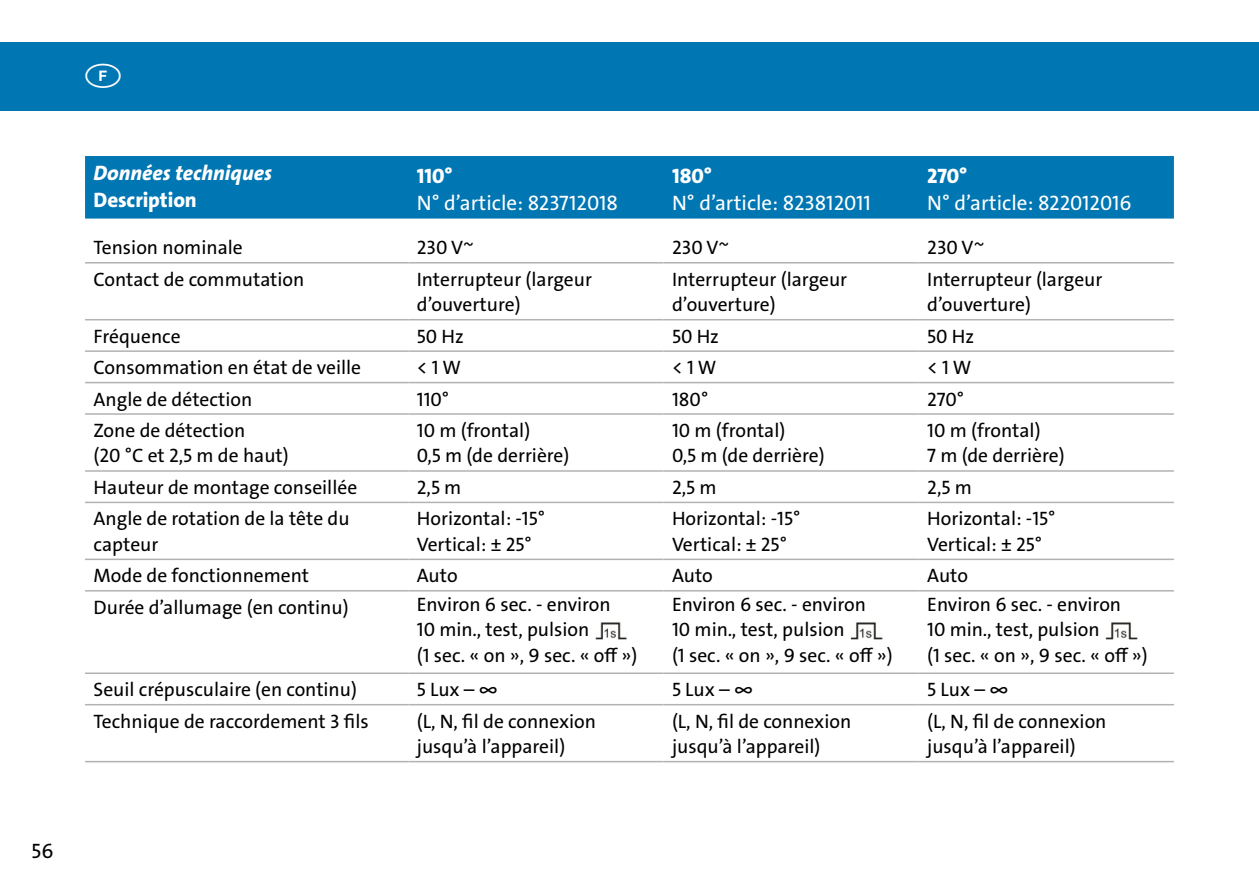
<style>
.page{position:relative;width:1259px;height:893px;background:#fff}
.page>*{position:absolute;margin:0;border:0;box-sizing:border-box;transform-origin:0 0}
.t1{font:21px "The Sans LP5 Plain";color:#fff}
.t2{font:21px "The Sans LP8 Ex Bld";letter-spacing:-.005em;color:#fff}
.t3{font:21px "The Sans LP8 Ex Bld IT";color:#fff}
.t4{font:21px "The Sans LP5 Plain";color:#000}
.t5{font:19.5px/25.5px "The Sans LP5 Plain";color:#000}
</style>
<div class="page">
<div style="left:0;top:43px;width:1259px;height:68px;background:#0076b3"></div>
<div style="left:85px;top:156px;width:1089px;height:63px;background:#0076b3"></div>
<svg style="left:85px;top:263px;width:1089px;height:296px"></svg>
<svg style="left:85px;top:591px;width:1089px;height:115px"></svg>
<hr style="left:85px;top:262px;width:323px;height:1px;background:#b3b2b2">
<hr style="left:85px;top:319px;width:323px;height:1px;background:#b3b2b2">
<hr style="left:85px;top:350px;width:323px;height:2px;background:#b3b2b2">
<hr style="left:85px;top:382px;width:323px;height:1px;background:#b3b2b2">
<hr style="left:408px;top:262px;width:255px;height:1px;background:#b3b2b2">
<hr style="left:663px;top:262px;width:255px;height:1px;background:#b3b2b2">
<hr style="left:918px;top:262px;width:256px;height:1px;background:#b3b2b2">
<hr style="left:408px;top:319px;width:255px;height:1px;background:#b3b2b2">
<hr style="left:663px;top:319px;width:255px;height:1px;background:#b3b2b2">
<hr style="left:918px;top:319px;width:256px;height:1px;background:#b3b2b2">
<hr style="left:408px;top:350px;width:255px;height:2px;background:#b3b2b2">
<hr style="left:663px;top:350px;width:255px;height:2px;background:#b3b2b2">
<hr style="left:918px;top:350px;width:256px;height:2px;background:#b3b2b2">
<hr style="left:408px;top:382px;width:255px;height:1px;background:#b3b2b2">
<hr style="left:663px;top:382px;width:255px;height:1px;background:#b3b2b2">
<hr style="left:918px;top:382px;width:256px;height:1px;background:#b3b2b2">
<hr style="left:85px;top:672px;width:323px;height:2px;background:#b3b2b2">
<hr style="left:85px;top:704px;width:323px;height:1px;background:#b3b2b2">
<hr style="left:85px;top:761px;width:323px;height:1px;background:#b3b2b2">
<hr style="left:408px;top:672px;width:255px;height:2px;background:#b3b2b2">
<hr style="left:663px;top:672px;width:255px;height:2px;background:#b3b2b2">
<hr style="left:918px;top:672px;width:256px;height:2px;background:#b3b2b2">
<hr style="left:408px;top:704px;width:255px;height:1px;background:#b3b2b2">
<hr style="left:663px;top:704px;width:255px;height:1px;background:#b3b2b2">
<hr style="left:918px;top:704px;width:256px;height:1px;background:#b3b2b2">
<hr style="left:408px;top:761px;width:255px;height:1px;background:#b3b2b2">
<hr style="left:663px;top:761px;width:255px;height:1px;background:#b3b2b2">
<hr style="left:918px;top:761px;width:256px;height:1px;background:#b3b2b2">
<hr style="left:85px;top:413px;width:323px;height:2px;background:#b3b2b2">
<hr style="left:408px;top:413px;width:255px;height:2px;background:#b3b2b2">
<hr style="left:663px;top:413px;width:255px;height:2px;background:#b3b2b2">
<hr style="left:918px;top:413px;width:256px;height:2px;background:#b3b2b2">
<hr style="left:85px;top:470px;width:323px;height:2px;background:#b3b2b2">
<hr style="left:408px;top:470px;width:255px;height:2px;background:#b3b2b2">
<hr style="left:663px;top:470px;width:255px;height:2px;background:#b3b2b2">
<hr style="left:918px;top:470px;width:256px;height:2px;background:#b3b2b2">
<hr style="left:85px;top:502px;width:323px;height:1px;background:#b3b2b2">
<hr style="left:408px;top:502px;width:255px;height:1px;background:#b3b2b2">
<hr style="left:663px;top:502px;width:255px;height:1px;background:#b3b2b2">
<hr style="left:918px;top:502px;width:256px;height:1px;background:#b3b2b2">
<hr style="left:85px;top:559px;width:323px;height:1px;background:#b3b2b2">
<hr style="left:408px;top:559px;width:255px;height:1px;background:#b3b2b2">
<hr style="left:663px;top:559px;width:255px;height:1px;background:#b3b2b2">
<hr style="left:918px;top:559px;width:256px;height:1px;background:#b3b2b2">
<hr style="left:85px;top:590px;width:323px;height:1px;background:#b3b2b2">
<hr style="left:408px;top:590px;width:255px;height:1px;background:#b3b2b2">
<hr style="left:663px;top:590px;width:255px;height:1px;background:#b3b2b2">
<hr style="left:918px;top:590px;width:256px;height:1px;background:#b3b2b2">
<img style="left:593px;top:620px;width:37px;height:20px">
<img style="left:849px;top:620px;width:36px;height:20px">
<img style="left:1104px;top:620px;width:36px;height:20px">
<p class="t4" style="left:32px;top:837px;width:23px">56</p>
<p class="t3" style="left:94px;top:159px;width:180px">Données techniques</p>
<p class="t2" style="left:94px;top:186px;width:105px">Description</p>
<p class="t2" style="left:417px;top:162px;width:38px">110°</p>
<p class="t1" style="left:417px;top:189px;width:203px">N° d’article: 823712018</p>
<p class="t2" style="left:672px;top:162px;width:42px">180°</p>
<p class="t1" style="left:672px;top:189px;width:200px">N° d’article: 823812011</p>
<p class="t2" style="left:927px;top:162px;width:42px">270°</p>
<p class="t1" style="left:927px;top:189px;width:206px">N° d’article: 822012016</p>
<p class="t5" style="left:94px;top:235px;width:151px">Tension nominale</p>
<p class="t5" style="left:417px;top:235px;width:59px">230 V~</p>
<p class="t5" style="left:672px;top:235px;width:59px">230 V~</p>
<p class="t5" style="left:927px;top:235px;width:59px">230 V~</p>
<p class="t5" style="left:94px;top:266px;width:212px">Contact de commutation</p>
<p class="t5" style="left:417px;top:266px;width:177px">Interrupteur (largeur d’ouverture)</p>
<p class="t5" style="left:672px;top:266px;width:177px">Interrupteur (largeur d’ouverture)</p>
<p class="t5" style="left:927px;top:266px;width:177px">Interrupteur (largeur d’ouverture)</p>
<p class="t5" style="left:94px;top:323px;width:89px">Fréquence</p>
<p class="t5" style="left:417px;top:323px;width:48px">50 Hz</p>
<p class="t5" style="left:672px;top:323px;width:48px">50 Hz</p>
<p class="t5" style="left:927px;top:323px;width:48px">50 Hz</p>
<p class="t5" style="left:94px;top:355px;width:269px">Consommation en état de veille</p>
<p class="t5" style="left:417px;top:355px;width:46px">&lt; 1 W</p>
<p class="t5" style="left:672px;top:355px;width:46px">&lt; 1 W</p>
<p class="t5" style="left:927px;top:355px;width:46px">&lt; 1 W</p>
<p class="t5" style="left:94px;top:386px;width:160px">Angle de détection</p>
<p class="t5" style="left:417px;top:386px;width:34px">110°</p>
<p class="t5" style="left:672px;top:386px;width:38px">180°</p>
<p class="t5" style="left:927px;top:386px;width:38px">270°</p>
<p class="t5" style="left:94px;top:418px;width:197px">Zone de détection<br>(20 °C et 2,5 m de haut)</p>
<p class="t5" style="left:417px;top:418px;width:154px">10 m (frontal)<br>0,5 m (de derrière)</p>
<p class="t5" style="left:672px;top:418px;width:154px">10 m (frontal)<br>0,5 m (de derrière)</p>
<p class="t5" style="left:927px;top:418px;width:139px">10 m (frontal)<br>7 m (de derrière)</p>
<p class="t5" style="left:94px;top:475px;width:265px">Hauteur de montage conseillée</p>
<p class="t5" style="left:417px;top:475px;width:46px">2,5 m</p>
<p class="t5" style="left:672px;top:475px;width:46px">2,5 m</p>
<p class="t5" style="left:927px;top:475px;width:46px">2,5 m</p>
<p class="t5" style="left:94px;top:506px;width:257px">Angle de rotation de la tête du capteur</p>
<p class="t5" style="left:417px;top:506px;width:130px">Horizontal: -15°<br>Vertical: ± 25°</p>
<p class="t5" style="left:672px;top:506px;width:130px">Horizontal: -15°<br>Vertical: ± 25°</p>
<p class="t5" style="left:927px;top:506px;width:130px">Horizontal: -15°<br>Vertical: ± 25°</p>
<p class="t5" style="left:94px;top:563px;width:217px">Mode de fonctionnement</p>
<p class="t5" style="left:417px;top:563px;width:42px">Auto</p>
<p class="t5" style="left:672px;top:563px;width:42px">Auto</p>
<p class="t5" style="left:927px;top:563px;width:42px">Auto</p>
<p class="t5" style="left:94px;top:594px;width:256px">Durée d’allumage (en continu)</p>
<p class="t5" style="left:417px;top:591px;width:222px">Environ 6 sec. - environ<br>10 min., test, pulsion<br>(1 sec. « on », 9 sec. « off »)</p>
<p class="t5" style="left:672px;top:592px;width:222px">Environ 6 sec. - environ<br>10 min., test, pulsion<br>(1 sec. « on », 9 sec. « off »)</p>
<p class="t5" style="left:927px;top:592px;width:222px">Environ 6 sec. - environ<br>10 min., test, pulsion<br>(1 sec. « on », 9 sec. « off »)</p>
<p class="t5" style="left:94px;top:677px;width:265px">Seuil crépusculaire (en continu)</p>
<p class="t5" style="left:417px;top:677px;width:83px">5 Lux – ∞</p>
<p class="t5" style="left:672px;top:677px;width:83px">5 Lux – ∞</p>
<p class="t5" style="left:927px;top:677px;width:83px">5 Lux – ∞</p>
<p class="t5" style="left:94px;top:708px;width:277px">Technique de raccordement 3 fils</p>
<p class="t5" style="left:417px;top:708px;width:181px">(L, N, fil de connexion jusqu’à l’appareil)</p>
<p class="t5" style="left:672px;top:708px;width:181px">(L, N, fil de connexion jusqu’à l’appareil)</p>
<p class="t5" style="left:927px;top:708px;width:181px">(L, N, fil de connexion jusqu’à l’appareil)</p>
</div>
